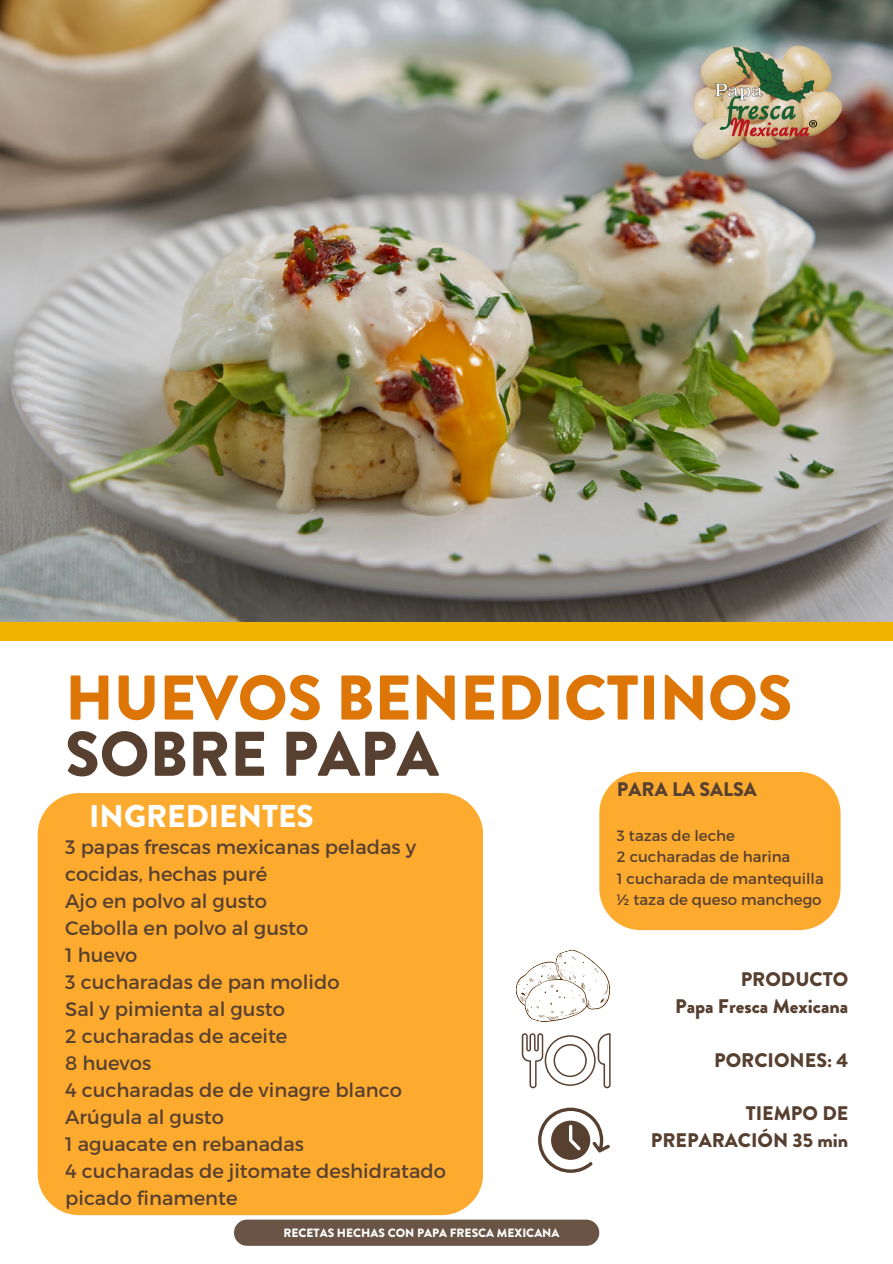
<style>
.page{position:relative;width:893px;height:1264px;background:#fff}
.page>*{position:absolute;margin:0;border:0;box-sizing:border-box;transform-origin:0 0}
.t1{font:900 63px "Brandon Grotesque";color:#dd7606}
.t2{font:900 63px "Brandon Grotesque";color:#584031}
.t3{font:900 31.5px "Brandon Grotesque";color:#fff}
.t4{font:900 19.65px/27px "Brandon Grotesque";color:#584031;text-align:right}
.t5{font:19.5px/27px "Montserrat";color:#584031}
.t6{font:15px "Montserrat";color:#584031}
.t7{font:900 12px "Brandon Grotesque";color:#fff}
</style>
<div class="page">
<div style="left:38px;top:793px;width:445px;height:422px;background:#fdab2e"></div>
<div style="left:599px;top:772px;width:241px;height:158px;background:#fdab2e"></div>
<img style="left:0;top:0;width:892px;height:640px">
<div style="left:234px;top:1219px;width:365px;height:26px;background:#695446;border-radius:13px"></div>
<svg style="left:538px;top:1107px;width:72px;height:65px"></svg>
<svg style="left:521px;top:1033px;width:89px;height:55px"></svg>
<svg style="left:516px;top:949px;width:94px;height:72px"></svg>
<img style="left:692px;top:29px;width:150px;height:149px">
<p class="t1" style="left:65px;top:653px;width:728px">HUEVOS BENEDICTINOS</p>
<p class="t2" style="left:65px;top:709px;width:375px">SOBRE PAPA</p>
<p class="t4" style="left:617px;top:775px;width:141px">PARA LA SALSA</p>
<p class="t6" style="left:617px;top:825px;width:119px">3 tazas de leche</p>
<p class="t6" style="left:617px;top:847px;width:175px">2 cucharadas de harina</p>
<p class="t6" style="left:617px;top:868px;width:208px">1 cucharada de mantequilla</p>
<p class="t6" style="left:617px;top:889px;width:206px">½ taza de queso manchego</p>
<p class="t3" style="left:89px;top:794px;width:226px">INGREDIENTES</p>
<p class="t5" style="left:65px;top:832px;width:352px">3 papas frescas mexicanas peladas y cocidas, hechas puré</p>
<p class="t5" style="left:65px;top:886px;width:203px">Ajo en polvo al gusto</p>
<p class="t5" style="left:65px;top:913px;width:244px">Cebolla en polvo al gusto</p>
<p class="t5" style="left:65px;top:940px;width:74px">1 huevo</p>
<p class="t5" style="left:65px;top:967px;width:276px">3 cucharadas de pan molido</p>
<p class="t5" style="left:65px;top:994px;width:221px">Sal y pimienta al gusto</p>
<p class="t5" style="left:65px;top:1021px;width:224px">2 cucharadas de aceite</p>
<p class="t5" style="left:65px;top:1048px;width:87px">8 huevos</p>
<p class="t5" style="left:65px;top:1075px;width:338px">4 cucharadas de de vinagre blanco</p>
<p class="t5" style="left:65px;top:1102px;width:160px">Arúgula al gusto</p>
<p class="t5" style="left:65px;top:1129px;width:240px">1 aguacate en rebanadas</p>
<p class="t5" style="left:65px;top:1156px;width:382px">4 cucharadas de jitomate deshidratado picado finamente</p>
<p class="t7" style="left:283px;top:1224px;width:277px">RECETAS HECHAS CON PAPA FRESCA MEXICANA</p>
<p class="t4" style="left:740px;top:965px;width:109px">PRODUCTO</p>
<p class="t4" style="left:675px;top:992px;width:175px">Papa Fresca Mexicana</p>
<p class="t4" style="left:714px;top:1046px;width:136px">PORCIONES: 4</p>
<p class="t4" style="left:650px;top:1100px;width:199px">TIEMPO DE<br>PREPARACIÓN 35 min</p>
</div>
